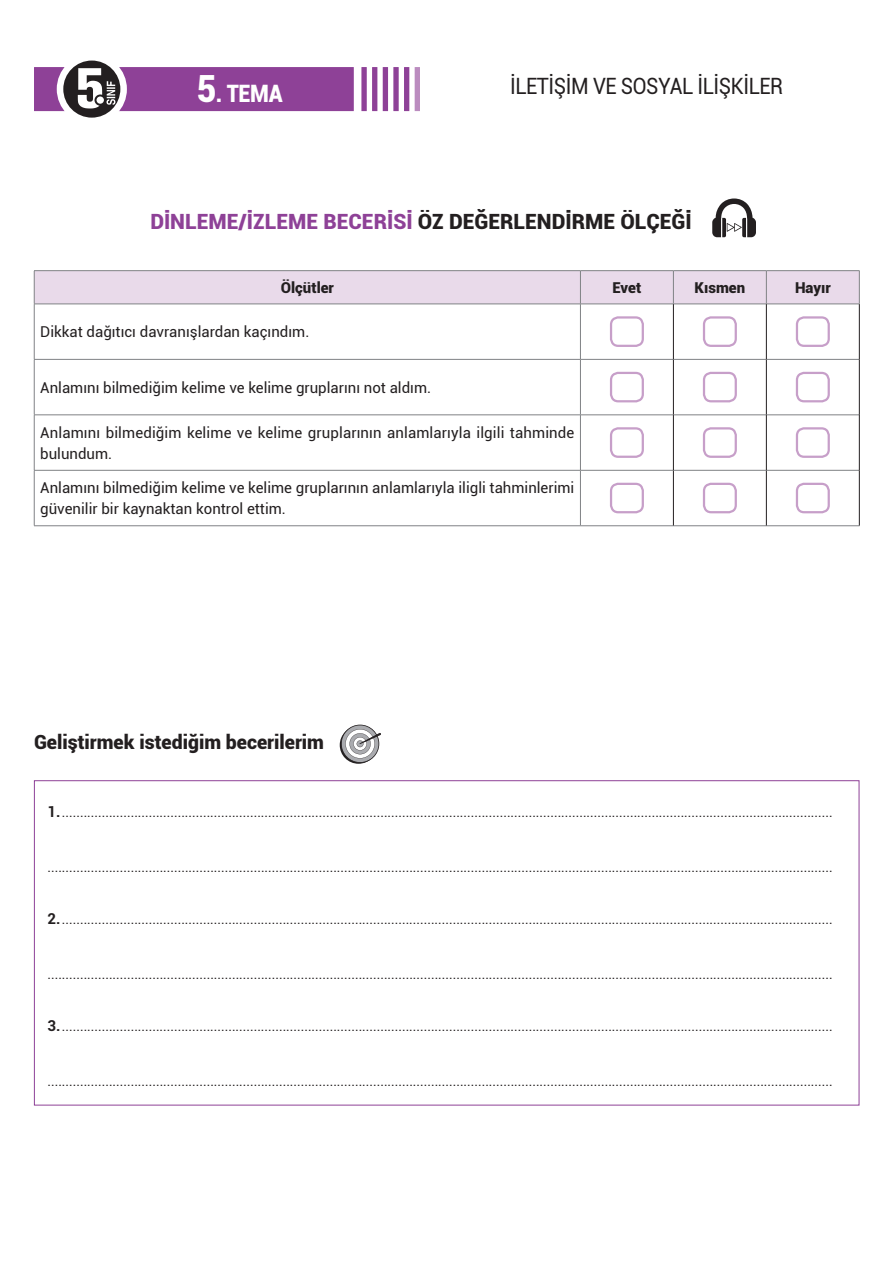
<style>
.page{position:relative;width:893px;height:1263px;background:#fff}
.page>*{position:absolute;margin:0;border:0;box-sizing:border-box;transform-origin:0 0}
.t1{font:900 24px "Roboto";color:#fff;scale:.9 1}
.t2{font:22.5px "Roboto";letter-spacing:-.02em;color:#231f20;scale:.9 1}
.t3{font:900 21px "Roboto";color:#8e4197}
.t4{font:900 19.5px "Roboto";color:#231f20}
.t5{font:15px/21px "Roboto";color:#231f20}
.t6{font:900 15px "Roboto";color:#231f20}
.t7{font:13.5px "Roboto";color:#231f20}
.s1{font-size:37.5px}
.s2{color:#231f20}
.s3{font-weight:700;font-size:15px}
</style>
<div class="page">
<svg style="left:340px;top:726px;width:37px;height:38px"></svg>
<svg style="left:341px;top:725px;width:40px;height:38px"></svg>
<div style="left:35px;top:271px;width:824px;height:33px;background:#e9daea"></div>
<svg style="left:35px;top:305px;width:824px;height:220px"></svg>
<hr style="left:34px;top:270px;width:546px;height:1px;background:#808285">
<hr style="left:34px;top:271px;width:1px;height:33px;background:#808285">
<hr style="left:580px;top:270px;width:93px;height:1px;background:#808285">
<hr style="left:580px;top:271px;width:1px;height:33px;background:#808285">
<hr style="left:673px;top:270px;width:93px;height:1px;background:#808285">
<hr style="left:673px;top:271px;width:1px;height:33px;background:#808285">
<hr style="left:766px;top:270px;width:93px;height:1px;background:#808285">
<hr style="left:766px;top:271px;width:1px;height:33px;background:#808285">
<hr style="left:859px;top:271px;width:1px;height:33px;background:#808285">
<hr style="left:34px;top:304px;width:546px;height:1px;background:#808285">
<hr style="left:580px;top:304px;width:93px;height:1px;background:#808285">
<hr style="left:580px;top:304px;width:1px;height:55px;background:#808285">
<hr style="left:673px;top:304px;width:93px;height:1px;background:#808285">
<hr style="left:766px;top:304px;width:93px;height:1px;background:#808285">
<hr style="left:34px;top:359px;width:546px;height:1px;background:#808285">
<hr style="left:580px;top:359px;width:93px;height:1px;background:#808285">
<hr style="left:580px;top:360px;width:1px;height:55px;background:#808285">
<hr style="left:673px;top:359px;width:93px;height:1px;background:#808285">
<hr style="left:766px;top:359px;width:93px;height:1px;background:#808285">
<hr style="left:34px;top:415px;width:546px;height:1px;background:#808285">
<hr style="left:580px;top:415px;width:93px;height:1px;background:#808285">
<hr style="left:580px;top:415px;width:1px;height:55px;background:#808285">
<hr style="left:673px;top:415px;width:93px;height:1px;background:#808285">
<hr style="left:766px;top:415px;width:93px;height:1px;background:#808285">
<hr style="left:34px;top:470px;width:546px;height:1px;background:#808285">
<hr style="left:580px;top:470px;width:93px;height:1px;background:#808285">
<hr style="left:580px;top:470px;width:1px;height:55px;background:#808285">
<hr style="left:673px;top:470px;width:93px;height:1px;background:#808285">
<hr style="left:766px;top:470px;width:93px;height:1px;background:#808285">
<hr style="left:34px;top:525px;width:546px;height:1px;background:#808285">
<hr style="left:580px;top:525px;width:93px;height:1px;background:#808285">
<hr style="left:673px;top:525px;width:93px;height:1px;background:#808285">
<hr style="left:766px;top:525px;width:93px;height:1px;background:#808285">
<hr style="left:673px;top:304px;width:1px;height:55px;background:#231f20">
<hr style="left:766px;top:304px;width:1px;height:55px;background:#231f20">
<hr style="left:859px;top:304px;width:1px;height:55px;background:#231f20">
<hr style="left:673px;top:360px;width:1px;height:55px;background:#231f20">
<hr style="left:766px;top:360px;width:1px;height:55px;background:#231f20">
<hr style="left:859px;top:359px;width:1px;height:56px;background:#231f20">
<hr style="left:673px;top:415px;width:1px;height:55px;background:#231f20">
<hr style="left:766px;top:415px;width:1px;height:55px;background:#231f20">
<hr style="left:859px;top:415px;width:1px;height:55px;background:#231f20">
<hr style="left:673px;top:470px;width:1px;height:55px;background:#231f20">
<hr style="left:766px;top:470px;width:1px;height:55px;background:#231f20">
<hr style="left:859px;top:470px;width:1px;height:55px;background:#231f20">
<hr style="left:34px;top:304px;width:1px;height:55px;background:#808285">
<hr style="left:34px;top:360px;width:1px;height:55px;background:#808285">
<hr style="left:34px;top:415px;width:1px;height:55px;background:#808285">
<hr style="left:34px;top:470px;width:1px;height:55px;background:#808285">
<div style="left:611px;top:317px;width:32px;height:29px;background:#fff;border-radius:7px"></div>
<div style="left:610px;top:316px;width:34px;height:31px;border:2px solid #c79fc9;border-radius:7px"></div>
<div style="left:704px;top:317px;width:32px;height:29px;background:#fff;border-radius:7px"></div>
<div style="left:703px;top:316px;width:34px;height:31px;border:2px solid #c79fc9;border-radius:7px"></div>
<div style="left:797px;top:317px;width:32px;height:29px;background:#fff;border-radius:7px"></div>
<div style="left:796px;top:316px;width:34px;height:31px;border:2px solid #c79fc9;border-radius:7px"></div>
<div style="left:611px;top:373px;width:32px;height:28px;background:#fff;border-radius:7px"></div>
<div style="left:610px;top:372px;width:34px;height:30px;border:2px solid #c79fc9;border-radius:7px"></div>
<div style="left:704px;top:373px;width:32px;height:28px;background:#fff;border-radius:7px"></div>
<div style="left:703px;top:372px;width:34px;height:30px;border:2px solid #c79fc9;border-radius:7px"></div>
<div style="left:797px;top:373px;width:32px;height:28px;background:#fff;border-radius:7px"></div>
<div style="left:796px;top:372px;width:34px;height:30px;border:2px solid #c79fc9;border-radius:7px"></div>
<div style="left:611px;top:428px;width:32px;height:29px;background:#fff;border-radius:7px"></div>
<div style="left:610px;top:427px;width:34px;height:31px;border:2px solid #c79fc9;border-radius:7px"></div>
<div style="left:704px;top:428px;width:32px;height:29px;background:#fff;border-radius:7px"></div>
<div style="left:703px;top:427px;width:34px;height:31px;border:2px solid #c79fc9;border-radius:7px"></div>
<div style="left:797px;top:428px;width:32px;height:29px;background:#fff;border-radius:7px"></div>
<div style="left:796px;top:427px;width:34px;height:31px;border:2px solid #c79fc9;border-radius:7px"></div>
<div style="left:611px;top:484px;width:32px;height:28px;background:#fff;border-radius:7px"></div>
<div style="left:610px;top:483px;width:34px;height:30px;border:2px solid #c79fc9;border-radius:7px"></div>
<div style="left:704px;top:484px;width:32px;height:28px;background:#fff;border-radius:7px"></div>
<div style="left:703px;top:483px;width:34px;height:30px;border:2px solid #c79fc9;border-radius:7px"></div>
<div style="left:797px;top:484px;width:32px;height:28px;background:#fff;border-radius:7px"></div>
<div style="left:796px;top:483px;width:34px;height:30px;border:2px solid #c79fc9;border-radius:7px"></div>
<div style="left:34px;top:67px;width:320px;height:44px;background:#8e4197;border:2px solid #8e4197"></div>
<svg style="left:361px;top:67px;width:6px;height:44px"></svg>
<div style="left:383px;top:67px;width:5px;height:44px;background:#8e4197"></div>
<div style="left:404px;top:67px;width:5px;height:44px;background:#8e4197"></div>
<svg style="left:372px;top:67px;width:5px;height:44px"></svg>
<svg style="left:393px;top:67px;width:6px;height:44px"></svg>
<div style="left:415px;top:67px;width:5px;height:44px;background:#bb8cbf"></div>
<div style="left:57px;top:54px;width:70px;height:70px;background:#fff;border-radius:50%"></div>
<div style="left:63px;top:61px;width:57px;height:57px;background:#231f20;border-radius:50%"></div>
<svg style="left:78px;top:68px;width:37px;height:40px"></svg>
<div style="left:97px;top:96px;width:7px;height:8px;background:#fff;border-radius:50%"></div>
<svg style="left:712px;top:198px;width:44px;height:39px"></svg>
<h1 class="t1" style="left:197px;top:77px;width:97px"><span class="s1">5</span>. TEMA</h1>
<h2 class="t2" style="left:510px;top:71px;width:305px">İLETİŞİM VE SOSYAL İLİŞKİLER</h2>
<h3 class="t3" style="left:150px;top:207px;width:543px">DİNLEME/İZLEME BECERİSİ <span class="s2">ÖZ DEĞERLENDİRME ÖLÇEĞİ</span></h3>
<p class="t6" style="left:281px;top:277px;width:55px">Ölçütler</p>
<p class="t6" style="left:612px;top:277px;width:30px">Evet</p>
<p class="t6" style="left:694px;top:277px;width:52px">Kısmen</p>
<p class="t6" style="left:795px;top:277px;width:37px">Hayır</p>
<p class="t5" style="left:40px;top:321px;width:271px">Dikkat dağıtıcı davranışlardan kaçındım.</p>
<p class="t5" style="left:40px;top:376px;width:392px">Anlamını bilmediğim kelime ve kelime gruplarını not aldım.</p>
<p class="t5" style="left:40px;top:421px;width:536px">Anlamını bilmediğim kelime ve kelime gruplarının anlamlarıyla ilgili tahminde bulundum.</p>
<p class="t5" style="left:40px;top:477px;width:536px">Anlamını bilmediğim kelime ve kelime gruplarının anlamlarıyla iligli tahminlerimi güvenilir bir kaynaktan kontrol ettim.</p>
<h3 class="t4" style="left:34px;top:728px;width:292px">Geliştirmek istediğim becerilerim</h3>
<p class="t7" style="left:48px;top:802px;width:787px"><span class="s3">1.</span>.....................................................................................................................................................................................................................</p>
<p class="t7" style="left:48px;top:858px;width:787px">.........................................................................................................................................................................................................................</p>
<p class="t7" style="left:48px;top:909px;width:787px"><span class="s3">2.</span>.....................................................................................................................................................................................................................</p>
<p class="t7" style="left:48px;top:965px;width:787px">.........................................................................................................................................................................................................................</p>
<p class="t7" style="left:48px;top:1016px;width:787px"><span class="s3">3.</span>.....................................................................................................................................................................................................................</p>
<p class="t7" style="left:48px;top:1072px;width:787px">.........................................................................................................................................................................................................................</p>
</div>
